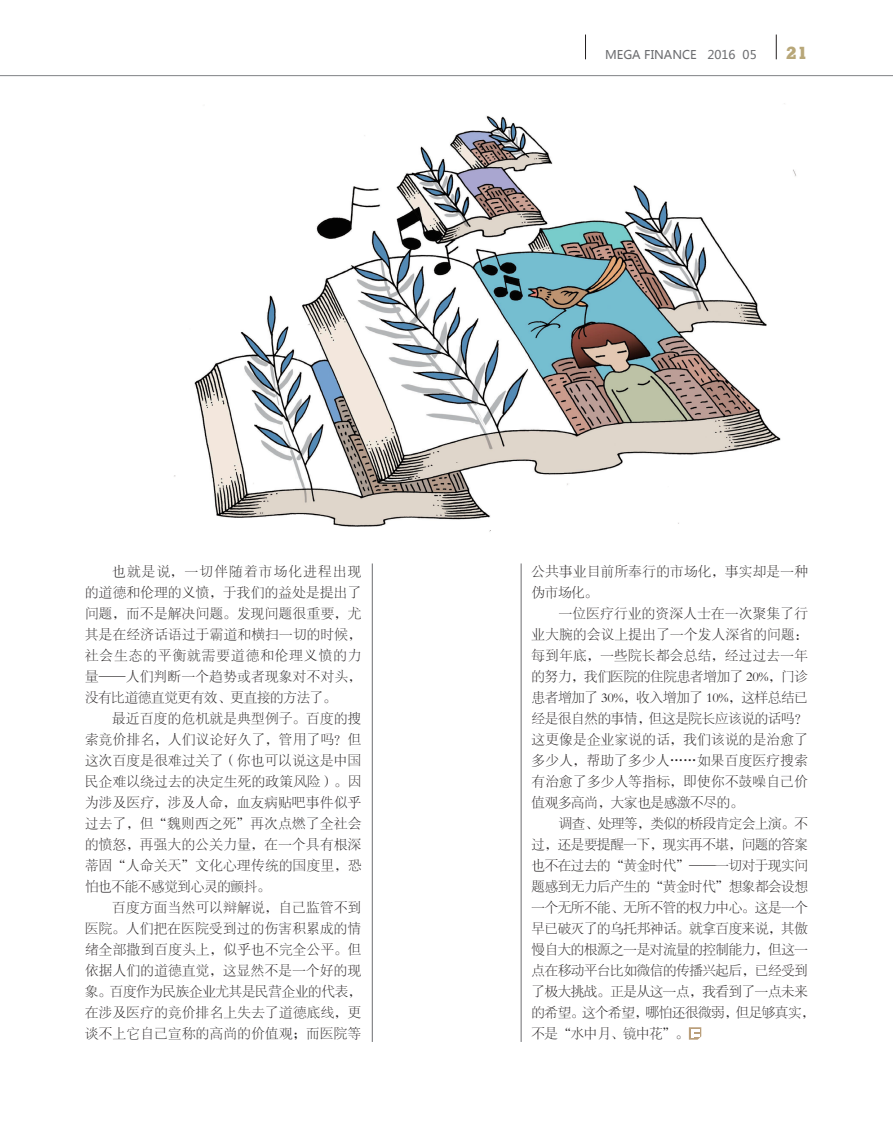
<style>
.page{position:relative;width:893px;height:1127px;background:#fff}
.page>*{position:absolute;margin:0;border:0;box-sizing:border-box;transform-origin:0 0}
.t1{font:800 16.95px "Stymie BT";color:#b8a779}
.正文{font:13.5px/21px "FZSYJW GB1 0";letter-spacing:-.02em;color:#231f20;text-align:justify}
.正文-2{font:13.5px/21px "FZSYJW GB1 0";letter-spacing:.025em;color:#231f20}
.t2{font:12px "Microsoft Ya Hei";color:#6c6d70}
.s1{font-family:"Sim Sun"}
</style>
<div class="page">
<hr style="left:0;top:75px;width:893px;height:1px;background:#808285">
<svg style="left:585px;top:35px;width:1px;height:24px"></svg>
<svg style="left:776px;top:35px;width:1px;height:24px"></svg>
<svg style="left:689px;top:1027px;width:12px;height:12px"></svg>
<hr style="left:372px;top:563px;width:1px;height:479px;background:#6c6d70">
<hr style="left:521px;top:563px;width:1px;height:479px;background:#6c6d70">
<img style="left:174px;top:103px;width:622px;height:429px">
<p class="t2" style="left:605px;top:47px;width:153px">MEGA FINANCE 2016 05</p>
<p class="t1" style="left:786px;top:43px;width:23px">21</p>
<p class="正文" style="left:85px;top:561px;width:278px;text-indent:27px">也就是说，一切伴随着市场化进程出现的道德和伦理的义愤，于我们的益处是提出了问题，而不是解决问题。发现问题很重要，尤其是在经济话语过于霸道和横扫一切的时候，社会生态的平衡就需要道德和伦理义愤的力量——人们判断一个趋势或者现象对不对头，没有比道德直觉更有效、更直接的方法了。</p>
<p class="正文" style="left:85px;top:708px;width:278px;text-indent:27px">最近百度的危机就是典型例子。百度的搜索竞价排名，人们议论好久了，管用了吗？但这次百度是很难过关了（你也可以说这是中国民企难以绕过去的决定生死的政策风险）。因为涉及医疗，涉及人命，血友病贴吧事件似乎过去了，但“魏则西之死”再次点燃了全社会的愤怒，再强大的公关力量，在一个具有根深蒂固“人命关天”文化心理传统的国度里，恐怕也不能不感觉到心灵的颤抖。</p>
<p class="正文" style="left:85px;top:897px;width:278px;text-indent:27px">百度方面当然可以辩解说，自己监管不到医院。人们把在医院受到过的伤害积累成的情绪全部撒到百度头上，似乎也不完全公平。但依据人们的道德直觉，这显然不是一个好的现象。百度作为民族企业尤其是民营企业的代表，在涉及医疗的竞价排名上失去了道德底线，更谈不上它自己宣称的高尚的价值观；而医院等</p>
<p class="正文-2" style="left:531px;top:561px;width:278px">公共事业目前所奉行的市场化，事实却是一种伪市场化。</p>
<p class="正文" style="left:531px;top:603px;width:278px;text-indent:27px">一位医疗行业的资深人士在一次聚集了行业大腕的会议上提出了一个发人深省的问题：每到年底，一些院长都会总结，经过过去一年的努力，我们医院的住院患者增加了 20%，门诊患者增加了 30%，收入增加了 10%，这样总结已经是很自然的事情，但这是院长应该说的话吗？这更像是企业家说的话，我们该说的是治愈了多少人，帮助了多少人<span class="s1">……</span>如果百度医疗搜索有治愈了多少人等指标，即使你不鼓噪自己价值观多高尚，大家也是感激不尽的。</p>
<p class="正文" style="left:531px;top:813px;width:285px;text-align:left;text-indent:27px">调查、处理等，类似的桥段肯定会上演。不过，还是要提醒一下，现实再不堪，问题的答案也不在过去的“黄金时代”——一切对于现实问题感到无力后产生的“黄金时代”想象都会设想一个无所不能、无所不管的权力中心。这是一个早已破灭了的乌托邦神话。就拿百度来说，其傲慢自大的根源之一是对流量的控制能力，但这一点在移动平台比如微信的传播兴起后，已经受到了极大挑战。正是从这一点，我看到了一点未来的希望。这个希望，哪怕还很微弱，但足够真实，不是“水中月、镜中花”。</p>
</div>
